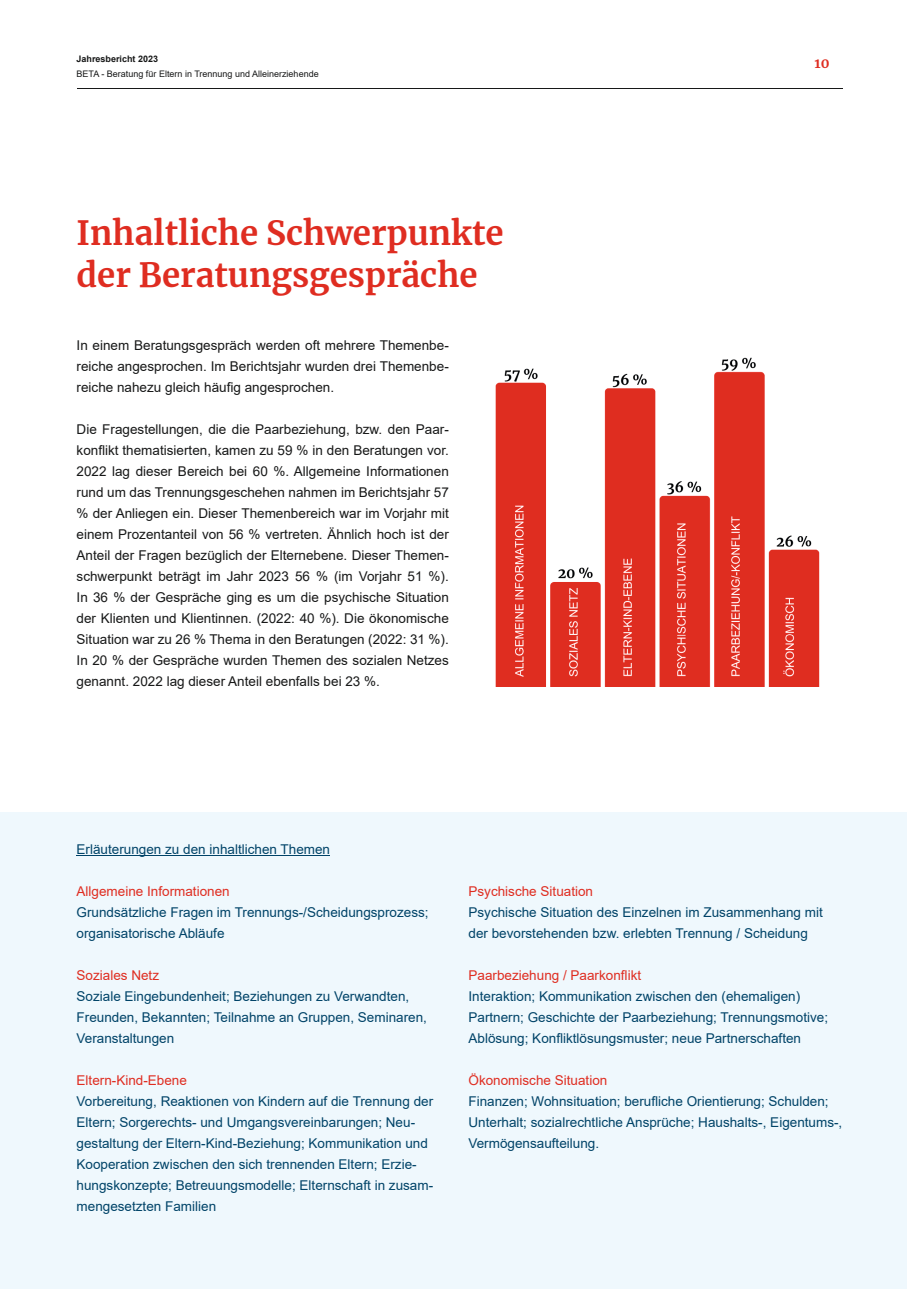
<style>
.page{position:relative;width:919px;height:1289px;background:#fff}
.page>*{position:absolute;margin:0;border:0;box-sizing:border-box;transform-origin:0 0}
.t1{font:700 33px/42px "Merriweather";color:#df2d21}
.t2{font:13.5px/21px "Arial";color:#004368}
.t3{font:13.5px/21px "Arial";color:#171818;text-align:justify}
.t4{font:13.5px "Arial";color:#df2d21}
.t5{font:700 13.5px "Merriweather";color:#df2d21}
.t6{font:9px "Arial";color:#171818}
.t7{font:700 9px "Arial";color:#171818}
</style>
<div class="page">
<hr style="left:77px;top:88px;width:765px;height:1px;background:#171818">
<div style="left:0;top:812px;width:906px;height:476px;background:#eff8fd"></div>
<hr style="left:77px;top:855px;width:253px;height:1px;background:#004368">
<img style="left:495px;top:357px;width:325px;height:329px">
<p class="t7" style="left:77px;top:52px;width:83px">Jahresbericht 2023</p>
<p class="t6" style="left:77px;top:67px;width:243px">BETA - Beratung für Eltern in Trennung und Alleinerziehende</p>
<h1 class="t1" style="left:77px;top:211px;width:428px">Inhaltliche Schwerpunkte der Beratungsgespräche</h1>
<p class="t3" style="left:77px;top:334px;width:374px">In einem Beratungsgespräch werden oft mehrere Themenbe&shy;reiche angesprochen. Im Berichtsjahr wurden drei Themenbe&shy;reiche nahezu gleich häufig angesprochen.</p>
<p class="t3" style="left:77px;top:418px;width:374px">Die Fragestellungen, die die Paarbeziehung, bzw. den Paar&shy;konflikt thematisierten, kamen zu 59 % in den Beratungen vor.<br>2022 lag dieser Bereich bei 60 %. Allgemeine Informationen rund um das Trennungsgeschehen nahmen im Berichtsjahr 57 % der Anliegen ein. Dieser Themenbereich war im Vorjahr mit einem Prozentanteil von 56 % vertreten. Ähnlich hoch ist der Anteil der Fragen bezüglich der Elternebene. Dieser Themen&shy;schwerpunkt beträgt im Jahr 2023 56 % (im Vorjahr 51 %).<br>In 36 % der Gespräche ging es um die psychische Situation der Klienten und Klientinnen. (2022: 40 %). Die ökonomische Situation war zu 26 % Thema in den Beratungen (2022: 31 %).<br>In 20 % der Gespräche wurden Themen des sozialen Netzes genannt. 2022 lag dieser Anteil ebenfalls bei 23 %.</p>
<p class="t5" style="left:814px;top:54px;width:17px">10</p>
<p class="t2" style="left:77px;top:838px;width:255px">Erläuterungen zu den inhaltlichen Themen</p>
<p class="t4" style="left:77px;top:882px;width:155px">Allgemeine Informationen</p>
<p class="t2" style="left:77px;top:901px;width:353px">Grundsätzliche Fragen im Trennungs-/Scheidungsprozess; organisatorische Abläufe</p>
<p class="t4" style="left:77px;top:966px;width:84px">Soziales Netz</p>
<p class="t2" style="left:77px;top:985px;width:352px">Soziale Eingebundenheit; Beziehungen zu Verwandten,<br>Freunden, Bekannten; Teilnahme an Gruppen, Seminaren,<br>Veranstaltungen</p>
<p class="t4" style="left:77px;top:1071px;width:112px">Eltern-Kind-Ebene</p>
<p class="t2" style="left:77px;top:1091px;width:358px">Vorbereitung, Reaktionen von Kindern auf die Trennung der Eltern; Sorgerechts- und Umgangsvereinbarungen; Neu&shy;gestaltung der Eltern-Kind-Beziehung; Kommunikation und Kooperation zwischen den sich trennenden Eltern; Erzie&shy;hungskonzepte; Betreuungsmodelle; Elternschaft in zusam&shy;mengesetzten Familien</p>
<p class="t4" style="left:468px;top:882px;width:126px">Psychische Situation</p>
<p class="t2" style="left:468px;top:902px;width:356px">Psychische Situation des Einzelnen im Zusammenhang mit der bevorstehenden bzw. erlebten Trennung / Scheidung</p>
<p class="t4" style="left:468px;top:966px;width:174px">Paarbeziehung / Paarkonflikt</p>
<p class="t2" style="left:468px;top:986px;width:361px">Interaktion; Kommunikation zwischen den (ehemaligen)<br>Partnern; Geschichte der Paarbeziehung; Trennungsmotive;<br>Ablösung; Konfliktlösungsmuster; neue Partnerschaften</p>
<p class="t4" style="left:468px;top:1071px;width:140px">Ökonomische Situation</p>
<p class="t2" style="left:468px;top:1091px;width:375px">Finanzen; Wohnsituation; berufliche Orientierung; Schulden;<br>Unterhalt; sozialrechtliche Ansprüche; Haushalts-, Eigentums-,<br>Vermögensaufteilung.</p>
</div>
